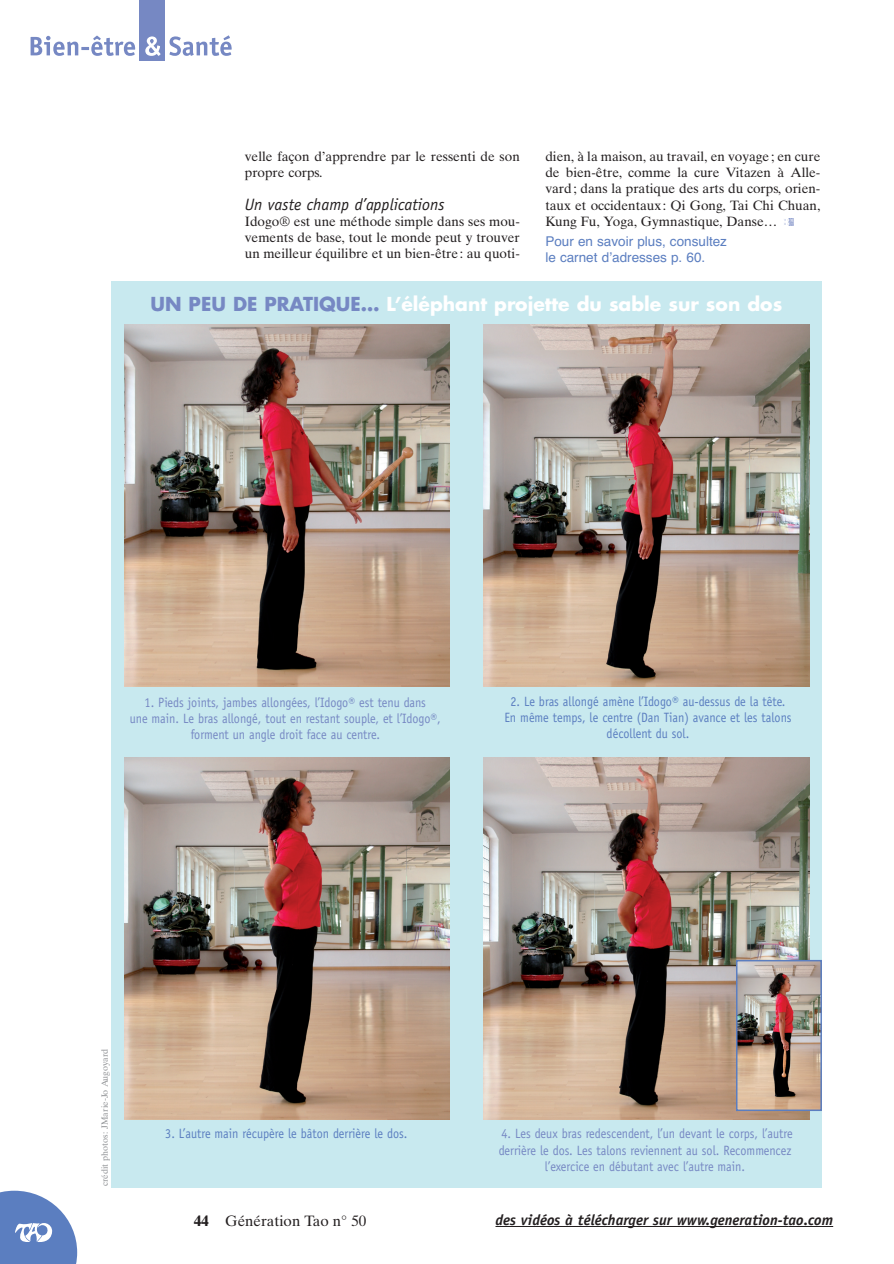
<style>
.page{position:relative;width:894px;height:1264px;background:#fff}
.page>*{position:absolute;margin:0;border:0;box-sizing:border-box;transform-origin:0 0}
.t1{font:700 18.75px "Futura";color:#fff}
.t2{font:italic 16.5px "Officina Sans";color:#231f20}
.t3{font:italic 700 15px "Officina Sans";color:#231f20}
.t4{font:15px "Times Ten";color:#231f20}
.t5{font:13.5px/16.2px "Times Ten";color:#231f20;text-align:justify}
.t6{font:13.5px/16.2px "Officina Sans";color:#7688c3;text-align:center;scale:.9 1}
.t7{font:13.5px/16.2px "Officina Sans";color:#5b7ec0;text-align:center;scale:.9 1}
.t8{font:13.5px/16.2px "Helvetica";color:#5b7ec0}
.t9{font:9px "Times Ten";color:#939598}
.s1{color:#7688c3}
.s2{font-weight:700}
</style>
<div class="page">
<svg style="left:0;top:1190px;width:77px;height:73px"></svg>
<div style="left:140px;top:0;width:25px;height:61px;background:#7688c3"></div>
<svg style="left:31px;top:36px;width:104px;height:20px"></svg>
<svg style="left:145px;top:36px;width:16px;height:20px"></svg>
<svg style="left:169px;top:35px;width:63px;height:21px"></svg>
<hr style="left:495px;top:1225px;width:133px;height:1px;background:#231f20">
<hr style="left:628px;top:1225px;width:79px;height:1px;background:#231f20">
<hr style="left:705px;top:1225px;width:39px;height:1px;background:#231f20">
<hr style="left:744px;top:1225px;width:44px;height:1px;background:#231f20">
<hr style="left:788px;top:1225px;width:45px;height:1px;background:#231f20">
<div style="left:111px;top:281px;width:710px;height:906px;background:#c8e9ef"></div>
<img style="left:483px;top:324px;width:326px;height:362px">
<img style="left:124px;top:324px;width:325px;height:362px">
<img style="left:124px;top:757px;width:325px;height:361px">
<img style="left:483px;top:757px;width:326px;height:361px">
<img style="left:739px;top:962px;width:79px;height:145px">
<div style="left:736px;top:959px;width:85px;height:151px;border:2px solid #5b7ec0"></div>
<svg style="left:784px;top:218px;width:9px;height:7px"></svg>
<p class="t5" style="left:245px;top:149px;width:276px">velle façon d’apprendre par le ressenti de son propre corps.</p>
<p class="t2" style="left:245px;top:198px;width:201px">Un vaste champ d’applications</p>
<p class="t5" style="left:245px;top:214px;width:276px">Idogo® est une méthode simple dans ses mou&shy;vements de base, tout le monde peut y trouver un meilleur équilibre et un bien-être : au quoti-</p>
<p class="t5" style="left:545px;top:149px;width:276px">dien, à la maison, au travail, en voyage ; en cure de bien-être, comme la cure Vitazen à Alle&shy;vard ; dans la pratique des arts du corps, orien&shy;taux et occidentaux : Qi Gong, Tai Chi Chuan, Kung Fu, Yoga, Gymnastique, Danse…</p>
<p class="t8" style="left:545px;top:234px;width:183px">Pour en savoir plus, consultez le carnet d’adresses p. 60.</p>
<h1 class="t1" style="left:150px;top:295px;width:633px"><span class="s1">UN PEU DE PRATIQUE…</span> L’éléphant projette du sable sur son dos</h1>
<p class="t6" style="left:130px;top:695px;width:347px">1. Pieds joints, jambes allongées, l’Idogo® est tenu dans<br>une main. Le bras allongé, tout en restant souple, et l’Idogo®, forment un angle droit face au centre.</p>
<p class="t7" style="left:504px;top:694px;width:320px">2. Le bras allongé amène l’Idogo® au-dessus de la tête.<br>En même temps, le centre (Dan Tian) avance et les talons décollent du sol.</p>
<p class="t9" style="left:101px;top:1186px;width:139px;rotate:-90deg">crédit photos : JMarie-Jo Augoyard</p>
<p class="t7" style="left:165px;top:1126px;width:270px">3. L’autre main récupère le bâton derrière le dos.</p>
<p class="t6" style="left:498px;top:1126px;width:328px">4. Les deux bras redescendent, l’un devant le corps, l’autre derrière le dos. Les talons reviennent au sol. Recommencez l’exercice en débutant avec l’autre main.</p>
<p class="t4" style="left:194px;top:1214px;width:174px"><span class="s2">44</span> Génération Tao n° 50</p>
<p class="t3" style="left:495px;top:1213px;width:339px">des vidéos à télécharger sur www.generation-tao.com</p>
</div>
